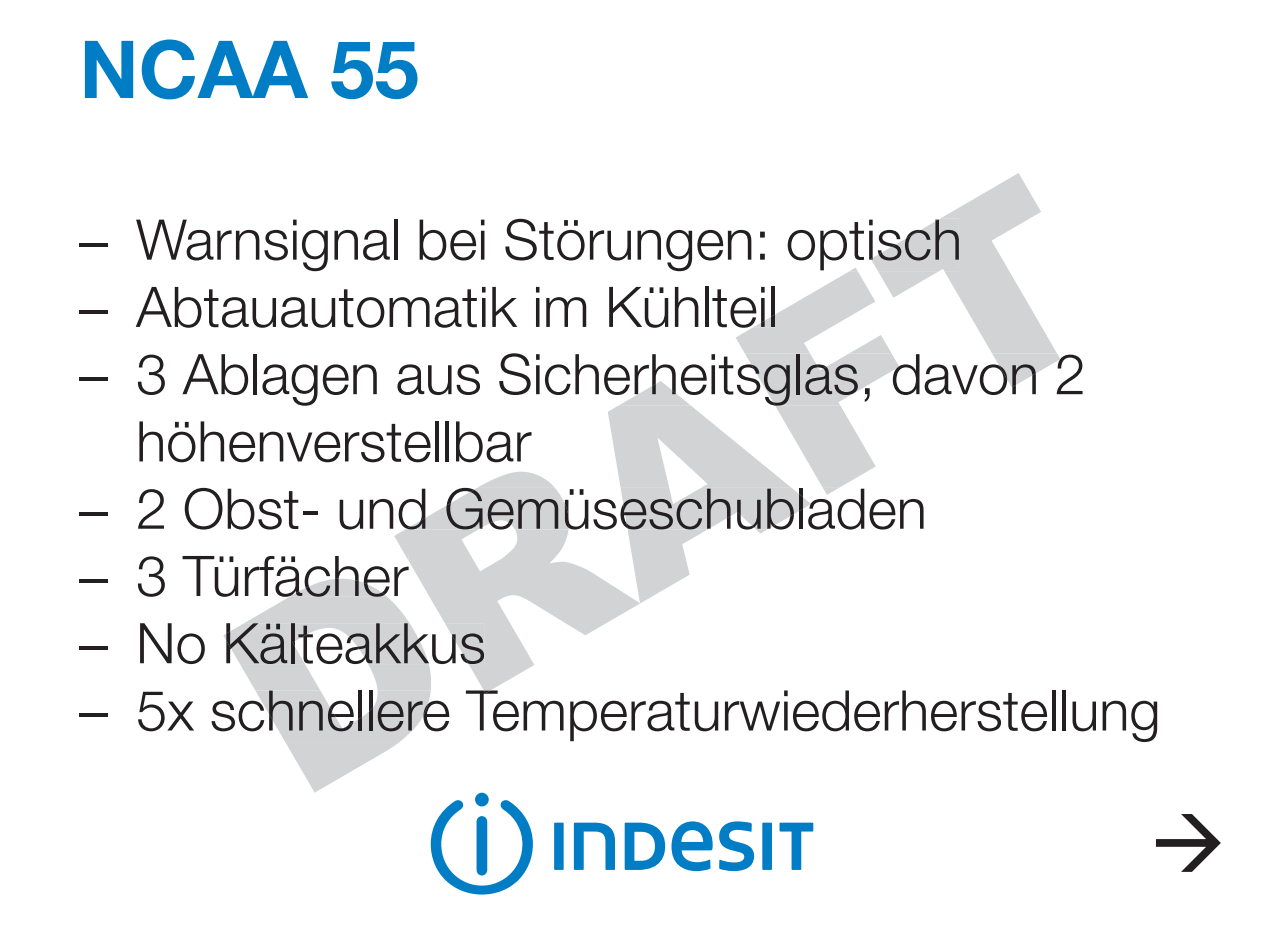
<style>
.page{position:relative;width:1282px;height:942px;background:#fff}
.page>*{position:absolute;margin:0;border:0;box-sizing:border-box;transform-origin:0 0}
.t1{font:700 80px "Helvetica Neue LT Std";color:#007dc4}
.t2{font:300 56px/67.2px "Helvetica Neue LT Std";color:#231f20}
.t3{font:56px/67.2px "Frutiger LT Std";color:#231f20;text-align:justify}
.s1{font-family:"Frutiger LT Std";font-weight:400}
</style>
<div class="page">
<svg style="left:431px;top:799px;width:102px;height:95px"></svg>
<div style="left:475px;top:792px;width:13px;height:14px;background:#007dc4;border-radius:50%"></div>
<div style="left:554px;top:822px;width:9px;height:47px;background:#007dc4"></div>
<svg style="left:574px;top:822px;width:41px;height:47px"></svg>
<svg style="left:624px;top:822px;width:41px;height:47px"></svg>
<svg style="left:671px;top:821px;width:41px;height:49px"></svg>
<svg style="left:719px;top:821px;width:35px;height:49px"></svg>
<div style="left:762px;top:822px;width:10px;height:47px;background:#007dc4"></div>
<svg style="left:779px;top:822px;width:34px;height:47px"></svg>
<svg style="left:223px;top:578px;width:208px;height:214px"></svg>
<svg style="left:394px;top:471px;width:246px;height:219px"></svg>
<svg style="left:405px;top:487px;width:164px;height:42px"></svg>
<svg style="left:445px;top:623px;width:39px;height:40px"></svg>
<svg style="left:484px;top:690px;width:6px;height:3px"></svg>
<svg style="left:607px;top:173px;width:453px;height:430px"></svg>
<h1 class="t1" style="left:79px;top:20px;width:341px">NCAA 55</h1>
<p class="t3" style="left:79px;top:207px;width:29px">– – –</p>
<p class="t3" style="left:79px;top:475px;width:29px">–</p>
<p class="t2" style="left:136px;top:205px;width:827px">Warnsignal bei Störungen: optisch<br>Abtauautomatik im Kühlteil</p>
<p class="t2" style="left:136px;top:339px;width:951px">3 Ablagen aus Sicherheitsglas, davon 2</p>
<p class="t2" style="left:136px;top:406px;width:397px">höhenverstellbar</p>
<p class="t2" style="left:136px;top:474px;width:792px">2 Obst- und Gemüseschubladen</p>
<p class="t2" style="left:79px;top:541px;width:331px"><span class="s1">–</span> 3 Türfächer</p>
<p class="t2" style="left:79px;top:608px;width:408px"><span class="s1">–</span> No Kälteakkus</p>
<p class="t2" style="left:79px;top:675px;width:1082px"><span class="s1">–</span> 5x schnellere Temperaturwiederherstellung</p>
</div>
